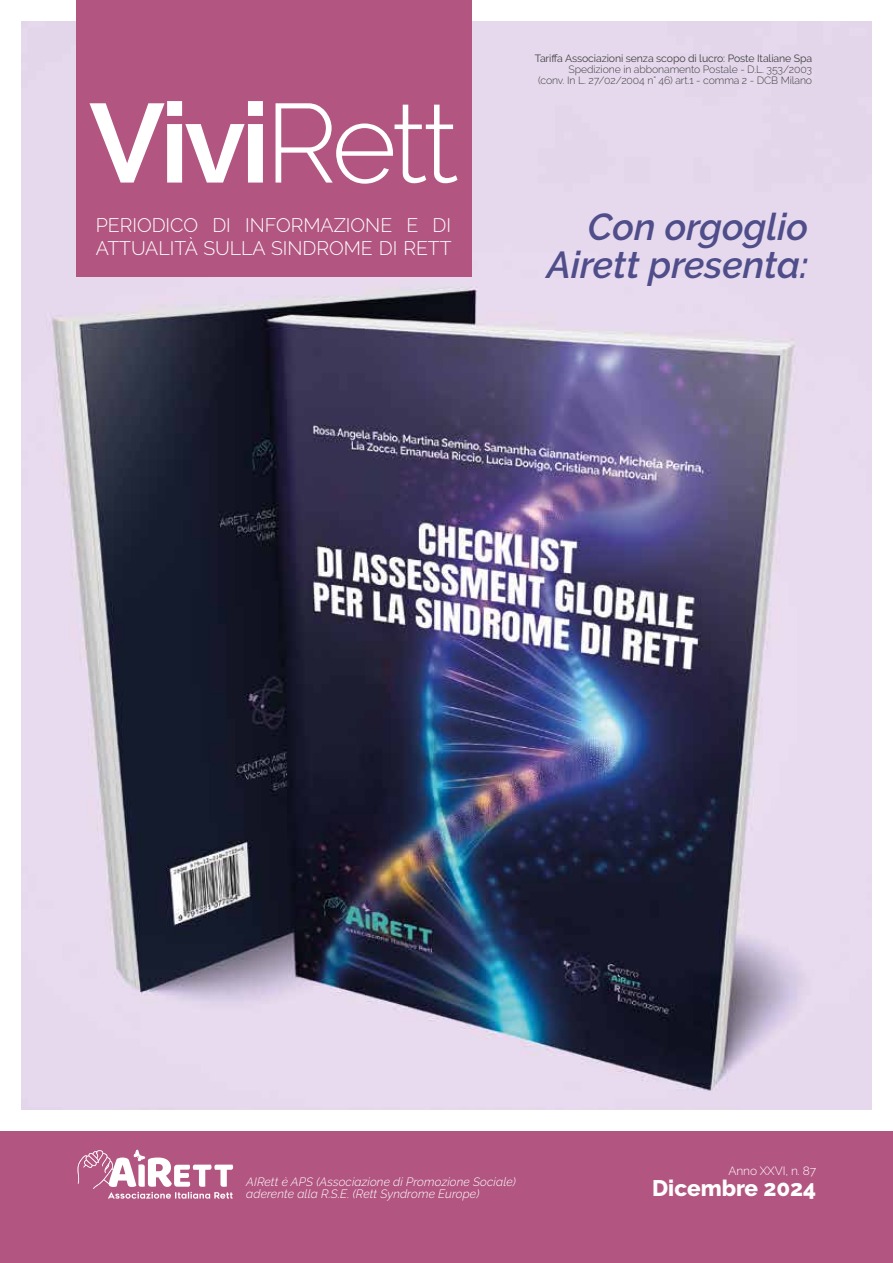
<style>
.page{position:relative;width:893px;height:1263px;background:#fff}
.page>*{position:absolute;margin:0;border:0;box-sizing:border-box;transform-origin:0 0}
.t1{font:700 111.6px "Raleway";color:#fff}
.t2{font:italic 600 37.5px/37.5px "Raleway";color:#4f4d8a;text-align:right}
.t3{font:800 22.5px "Raleway";color:#fff}
.t4{font:300 19.5px/23.4px "Raleway";color:#fff}
.t5{font:italic 300 12px/12px "Raleway";letter-spacing:.01em;color:#fff}
.t6{font:300 12px "Raleway";letter-spacing:-.01em;color:#fff}
.t7{font:300 10.5px/10.9px "Raleway";letter-spacing:-.01em;color:#404142;text-align:right}
.t8{font:10.5px "Raleway";letter-spacing:-.01em;color:#404142}
.s1{font-weight:300}
</style>
<div class="page">
<img style="left:21px;top:21px;width:851px;height:1089px">
<div style="left:0;top:1131px;width:893px;height:132px;background:#b25581"></div>
<div style="left:77px;top:0;width:395px;height:276px;background:#b25581"></div>
<svg style="left:78px;top:1149px;width:155px;height:50px"></svg>
<h1 class="t1" style="left:89px;top:80px;width:371px">Vivi<span class="s1">Rett</span></h1>
<h3 class="t4" style="left:96px;top:213px;width:357px">PERIODICO DI INFORMAZIONE E DI<br>ATTUALITÀ SULLA SINDROME DI RETT</h3>
<p class="t8" style="left:535px;top:52px;width:279px">Tariffa Associazioni senza scopo di lucro: Poste Italiane Spa</p>
<p class="t7" style="left:538px;top:64px;width:276px">Spedizione in abbonamento Postale - D.L. 353/2003<br>(conv. In L. 27/02/2004 n° 46) art.1 - comma 2 - DCB Milano</p>
<h2 class="t2" style="left:547px;top:208px;width:263px">Con orgoglio<br>Airett presenta:</h2>
<p class="t5" style="left:246px;top:1176px;width:271px">AIRett è APS (Associazione di Promozione Sociale) aderente alla R.S.E. (Rett Syndrome Europe)</p>
<p class="t6" style="left:728px;top:1163px;width:89px">Anno XXVI, n. 87</p>
<h3 class="t3" style="left:652px;top:1175px;width:166px">Dicembre 2024</h3>
</div>
